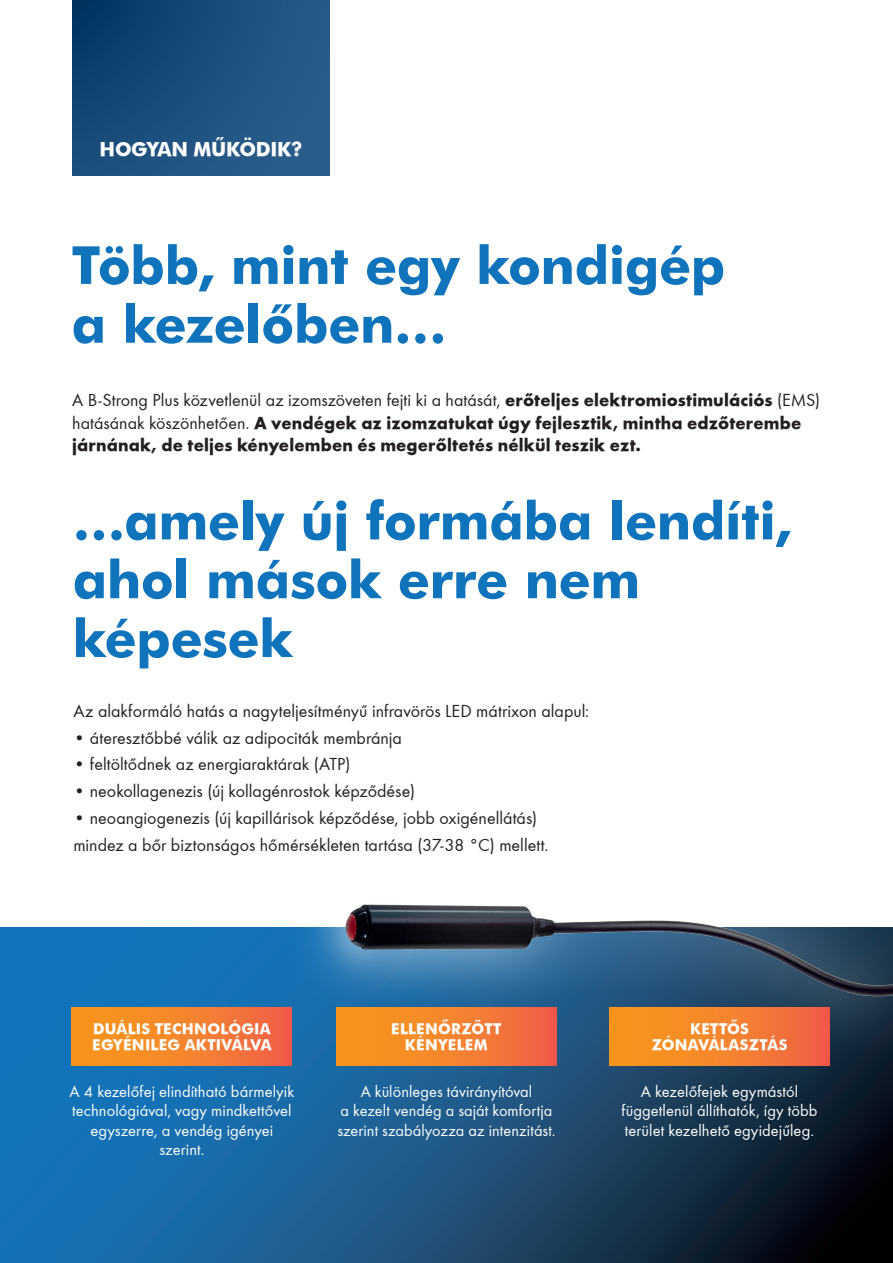
<style>
.page{position:relative;width:893px;height:1263px;background:#fff}
.page>*{position:absolute;margin:0;border:0;box-sizing:border-box;transform-origin:0 0}
.t1{font:700 52.5px/58.8px "Futura Md PFL";letter-spacing:-.005em;color:#1074bc}
.t2{font:700 19.5px "Futura Md PFL";letter-spacing:-.015em;color:#fff}
.t3{font:18px/26.7px "Futura PFL";color:#231f20}
.t4{font:700 18px/22.5px "Futura PFL";letter-spacing:.005em;color:#231f20}
.t5{font:16.5px/19.5px "Futura PFL";letter-spacing:.005em;color:#fff;text-align:center}
.t6{font:700 15px/16.5px "Futura Md PFL";letter-spacing:.015em;color:#fff;text-align:center}
.s1{font-weight:400}
</style>
<div class="page">
<svg style="left:0;top:928px;width:892px;height:335px;background:#17527f"></svg>
<div style="left:274px;top:837px;width:619px;height:221px;background:#fff;opacity:.75"></div>
<img style="left:298px;top:837px;width:595px;height:226px">
<hr style="left:892px;top:1018px;width:1px;height:245px;background:#c7c8ca">
<div style="left:73px;top:0;width:257px;height:175px;background:linear-gradient(to right,#0d406d,#2b5e8b)"></div>
<div style="left:72px;top:1007px;width:220px;height:58px;background:linear-gradient(to right,#f89e17,#f16446)"></div>
<div style="left:336px;top:1007px;width:220px;height:58px;background:linear-gradient(to right,#f89e17,#f16446)"></div>
<div style="left:609px;top:1007px;width:221px;height:58px;background:linear-gradient(to right,#f89e17,#f16347)"></div>
<p class="t2" style="left:100px;top:136px;width:204px">HOGYAN MŰKÖDIK?</p>
<h1 class="t1" style="left:72px;top:235px;width:655px">Több, mint egy kondigép a kezelőben…</h1>
<p class="t4" style="left:72px;top:388px;width:749px"><span class="s1">A B-Strong Plus közvetlenül az izomszöveten fejti ki a hatását,</span> erőteljes elektromiostimulációs <span class="s1">(EMS) hatásának köszönhetően.</span> A vendégek az izomzatukat úgy fejlesztik, mintha edzőterembe járnának, de teljes kényelemben és megerőltetés nélkül teszik ezt.</p>
<h1 class="t1" style="left:73px;top:491px;width:720px">…amely új formába lendíti, ahol mások erre nem képesek</h1>
<p class="t3" style="left:73px;top:697px;width:517px">Az alakformáló hatás a nagyteljesítményű infravörös LED mátrixon alapul:</p>
<p class="t3" style="left:73px;top:724px;width:330px">• áteresztőbbé válik az adipociták membránja</p>
<p class="t3" style="left:73px;top:751px;width:278px">• feltöltődnek az energiaraktárak (ATP)</p>
<p class="t3" style="left:73px;top:777px;width:343px">• neokollagenezis (új kollagénrostok képződése)</p>
<p class="t3" style="left:73px;top:804px;width:477px">• neoangiogenezis (új kapillárisok képződése, jobb oxigénellátás) mindez a bőr biztonságos hőmérsékleten tartása (37-38 °C) mellett.</p>
<p class="t6" style="left:92px;top:1020px;width:181px;text-align:left">DUÁLIS TECHNOLÓGIA<br>EGYÉNILEG AKTIVÁLVA</p>
<p class="t5" style="left:69px;top:1081px;width:226px">A 4 kezelőfej elindítható bármelyik technológiával, vagy mindkettővel egyszerre, a vendég igényei szerint.</p>
<p class="t6" style="left:391px;top:1020px;width:112px">ELLENŐRZÖTT<br>KÉNYELEM</p>
<p class="t5" style="left:337px;top:1081px;width:220px">A különleges távirányítóval<br>a kezelt vendég a saját komfortja szerint szabályozza az intenzitást.</p>
<p class="t6" style="left:652px;top:1020px;width:137px">KETTŐS<br>ZÓNAVÁLASZTÁS</p>
<p class="t5" style="left:621px;top:1081px;width:198px">A kezelőfejek egymástól függetlenül állíthatók, így több terület kezelhető egyidejűleg.</p>
</div>
